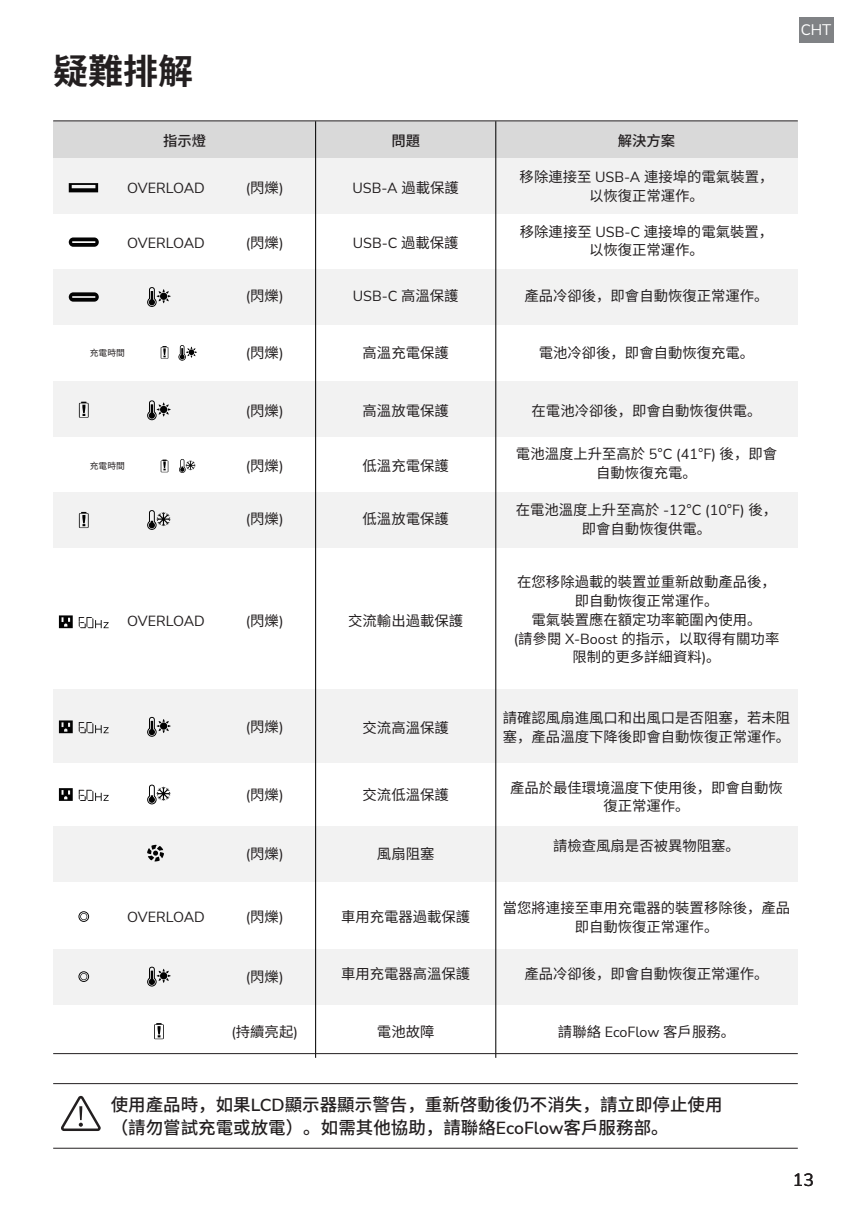
<style>
.page{position:relative;width:851px;height:1205px;background:#fff}
.page>*{position:absolute;margin:0;border:0;box-sizing:border-box;transform-origin:0 0}
.t1{font:700 35px "Noto Sans SC";color:#231f20}
.警告{font:500 17.5px/22.5px "Noto Sans SC";color:#231f20}
.t2{font:17.5px "Nunito Sans";color:#231f20}
.t3{font:15px "Nunito Sans";color:#fff}
.t4{font:14.25px/18.8px "Noto Sans SC";color:#231f20;text-align:center}
.t5{font:14.25px "Nunito Sans";color:#231f20}
.t6{font:500 14.25px "Noto Sans SC";color:#231f20}
.t7{font:8.75px "Noto Sans SC";color:#231f20}
.s1{font-family:"Noto Sans SC"}
.s2{font-family:"Nunito Sans"}
.s3{font-family:"Nunito Sans";font-weight:600}
</style>
<div class="page">
<div style="left:798px;top:17px;width:35px;height:25px;background:#808285"></div>
<div style="left:53px;top:121px;width:744px;height:37px;background:#d9d9d9"></div>
<div style="left:53px;top:158px;width:744px;height:56px;background:#f2f2f2"></div>
<div style="left:53px;top:269px;width:744px;height:56px;background:#f2f2f2"></div>
<div style="left:53px;top:381px;width:744px;height:55px;background:#f2f2f2"></div>
<div style="left:53px;top:492px;width:744px;height:56px;background:#f2f2f2"></div>
<div style="left:53px;top:690px;width:744px;height:73px;background:#f2f2f2"></div>
<div style="left:53px;top:826px;width:744px;height:56px;background:#f2f2f2"></div>
<div style="left:53px;top:949px;width:744px;height:55px;background:#f2f2f2"></div>
<hr style="left:315px;top:121px;width:1px;height:937px;background:#000">
<hr style="left:495px;top:121px;width:1px;height:937px;background:#000">
<svg style="left:69px;top:183px;width:29px;height:9px"></svg>
<svg style="left:69px;top:237px;width:30px;height:10px"></svg>
<svg style="left:69px;top:292px;width:30px;height:10px"></svg>
<svg style="left:147px;top:287px;width:24px;height:20px"></svg>
<svg style="left:161px;top:346px;width:7px;height:13px"></svg>
<svg style="left:178px;top:345px;width:19px;height:16px"></svg>
<svg style="left:79px;top:512px;width:10px;height:16px"></svg>
<svg style="left:79px;top:402px;width:10px;height:16px"></svg>
<svg style="left:147px;top:400px;width:24px;height:20px"></svg>
<svg style="left:147px;top:717px;width:24px;height:20px"></svg>
<svg style="left:59px;top:720px;width:14px;height:13px"></svg>
<svg style="left:59px;top:615px;width:14px;height:13px"></svg>
<svg style="left:147px;top:510px;width:23px;height:20px"></svg>
<svg style="left:161px;top:459px;width:7px;height:13px"></svg>
<svg style="left:179px;top:459px;width:16px;height:14px"></svg>
<svg style="left:59px;top:788px;width:14px;height:13px"></svg>
<svg style="left:147px;top:784px;width:23px;height:20px"></svg>
<svg style="left:147px;top:844px;width:17px;height:17px"></svg>
<svg style="left:78px;top:911px;width:11px;height:11px"></svg>
<hr style="left:53px;top:120px;width:744px;height:1px;background:#231f20">
<svg style="left:147px;top:966px;width:24px;height:20px"></svg>
<svg style="left:78px;top:971px;width:11px;height:11px"></svg>
<svg style="left:154px;top:1023px;width:10px;height:16px"></svg>
<svg style="left:79px;top:790px;width:30px;height:11px"></svg>
<svg style="left:79px;top:617px;width:30px;height:11px"></svg>
<svg style="left:79px;top:722px;width:30px;height:11px"></svg>
<hr style="left:53px;top:1053px;width:744px;height:1px;background:#231f20">
<hr style="left:53px;top:1083px;width:744px;height:1px;background:#231f20">
<hr style="left:53px;top:1148px;width:744px;height:1px;background:#231f20">
<svg style="left:61px;top:1095px;width:40px;height:36px"></svg>
<p class="t1" style="left:53px;top:51px;width:142px">疑難排解</p>
<p class="t6" style="left:163px;top:133px;width:45px">指示燈</p>
<p class="t6" style="left:391px;top:133px;width:30px">問題</p>
<p class="t5" style="left:127px;top:178px;width:79px">OVERLOAD</p>
<p class="t5" style="left:246px;top:178px;width:39px">(<span class="s1">閃爍</span>)</p>
<p class="t5" style="left:352px;top:178px;width:108px">USB-A <span class="s1">過載保護</span></p>
<p class="t5" style="left:127px;top:233px;width:79px">OVERLOAD</p>
<p class="t5" style="left:246px;top:233px;width:39px">(<span class="s1">閃爍</span>)</p>
<p class="t5" style="left:246px;top:286px;width:39px">(<span class="s1">閃爍</span>)</p>
<p class="t5" style="left:352px;top:233px;width:107px">USB-C <span class="s1">過載保護</span></p>
<p class="t5" style="left:352px;top:286px;width:107px">USB-C <span class="s1">高溫保護</span></p>
<p class="t7" style="left:90px;top:348px;width:36px">充電時間</p>
<p class="t5" style="left:246px;top:343px;width:39px">(<span class="s1">閃爍</span>)</p>
<p class="t4" style="left:362px;top:344px;width:88px">高溫充電保護</p>
<p class="t5" style="left:246px;top:401px;width:39px">(<span class="s1">閃爍</span>)</p>
<p class="t4" style="left:362px;top:401px;width:88px">高溫放電保護</p>
<p class="t7" style="left:90px;top:461px;width:36px">充電時間</p>
<p class="t5" style="left:246px;top:456px;width:39px">(<span class="s1">閃爍</span>)</p>
<p class="t5" style="left:246px;top:509px;width:39px">(<span class="s1">閃爍</span>)</p>
<p class="t4" style="left:362px;top:457px;width:88px">低溫充電保護</p>
<p class="t4" style="left:362px;top:510px;width:88px">低溫放電保護</p>
<p class="t5" style="left:127px;top:611px;width:79px">OVERLOAD</p>
<p class="t5" style="left:246px;top:611px;width:39px">(<span class="s1">閃爍</span>)</p>
<p class="t4" style="left:348px;top:611px;width:116px">交流輸出過載保護</p>
<p class="t5" style="left:246px;top:717px;width:39px">(<span class="s1">閃爍</span>)</p>
<p class="t4" style="left:362px;top:719px;width:88px">交流高溫保護</p>
<p class="t5" style="left:246px;top:785px;width:39px">(<span class="s1">閃爍</span>)</p>
<p class="t4" style="left:362px;top:786px;width:88px">交流低溫保護</p>
<p class="t5" style="left:246px;top:844px;width:39px">(<span class="s1">閃爍</span>)</p>
<p class="t4" style="left:377px;top:844px;width:59px">風扇阻塞</p>
<p class="t5" style="left:127px;top:907px;width:79px">OVERLOAD</p>
<p class="t5" style="left:246px;top:907px;width:39px">(<span class="s1">閃爍</span>)</p>
<p class="t4" style="left:341px;top:908px;width:131px">車用充電器過載保護</p>
<p class="t5" style="left:246px;top:967px;width:39px">(<span class="s1">閃爍</span>)</p>
<p class="t4" style="left:231px;top:1022px;width:68px"><span class="s2">(</span>持續亮起<span class="s2">)</span></p>
<p class="t4" style="left:341px;top:965px;width:131px">車用充電器高溫保護</p>
<p class="t4" style="left:377px;top:1022px;width:59px">電池故障</p>
<p class="t3" style="left:800px;top:19px;width:32px">CHT</p>
<p class="t6" style="left:617px;top:133px;width:59px">解決方案</p>
<p class="t4" style="left:519px;top:168px;width:255px">移除連接至 <span class="s2">USB-A</span> 連接埠的電氣裝置，以恢復正常運作。</p>
<p class="t4" style="left:520px;top:222px;width:255px">移除連接至 <span class="s2">USB-C</span> 連接埠的電氣裝置，以恢復正常運作。</p>
<p class="t4" style="left:524px;top:286px;width:246px">產品冷卻後，即會自動恢復正常運作。</p>
<p class="t4" style="left:538px;top:344px;width:217px">電池冷卻後，即會自動恢復充電。</p>
<p class="t4" style="left:531px;top:401px;width:231px">在電池冷卻後，即會自動恢復供電。</p>
<p class="t4" style="left:516px;top:444px;width:262px">電池溫度上升至高於 <span class="s2">5</span>°<span class="s2">C (41</span>°<span class="s2">F)</span> 後，即會自動恢復充電。</p>
<p class="t4" style="left:515px;top:501px;width:263px">在電池溫度上升至高於 <span class="s2">-12</span>°<span class="s2">C (10</span>°<span class="s2">F)</span> 後，即會自動恢復供電。</p>
<p class="t4" style="left:517px;top:573px;width:260px">在您移除過載的裝置並重新啟動產品後，即自動恢復正常運作。</p>
<p class="t4" style="left:531px;top:611px;width:231px">電氣裝置應在額定功率範圍內使用。</p>
<p class="t4" style="left:513px;top:629px;width:267px"><span class="s2">(</span>請參閱 <span class="s2">X-Boost</span> 的指示，以取得有關功率限制的更多詳細資料<span class="s2">)</span>。</p>
<p class="t4" style="left:503px;top:709px;width:289px;text-align:left">請確認風扇進風口和出風口是否阻塞，若未阻塞，產品溫度下降後即會自動恢復正常運作。</p>
<p class="t4" style="left:510px;top:778px;width:274px">產品於最佳環境溫度下使用後，即會自動恢復正常運作。</p>
<p class="t4" style="left:553px;top:837px;width:188px">請檢查風扇是否被異物阻塞。</p>
<p class="t4" style="left:503px;top:898px;width:289px">當您將連接至車用充電器的裝置移除後，產品即自動恢復正常運作。</p>
<p class="t4" style="left:524px;top:965px;width:246px">產品冷卻後，即會自動恢復正常運作。</p>
<p class="t4" style="left:558px;top:1022px;width:179px">請聯絡 <span class="s2">EcoFlow</span> 客戶服務。</p>
<p class="警告" style="left:111px;top:1094px;width:613px">使用產品時，如果<span class="s3">LCD</span>顯示器顯示警告，重新啓動後仍不消失，請立即停止使用（請勿嘗試充電或放電）。如需其他協助，請聯絡<span class="s3">EcoFlow</span>客戶服務部。</p>
<p class="t2" style="left:792px;top:1167px;width:23px">13</p>
</div>
